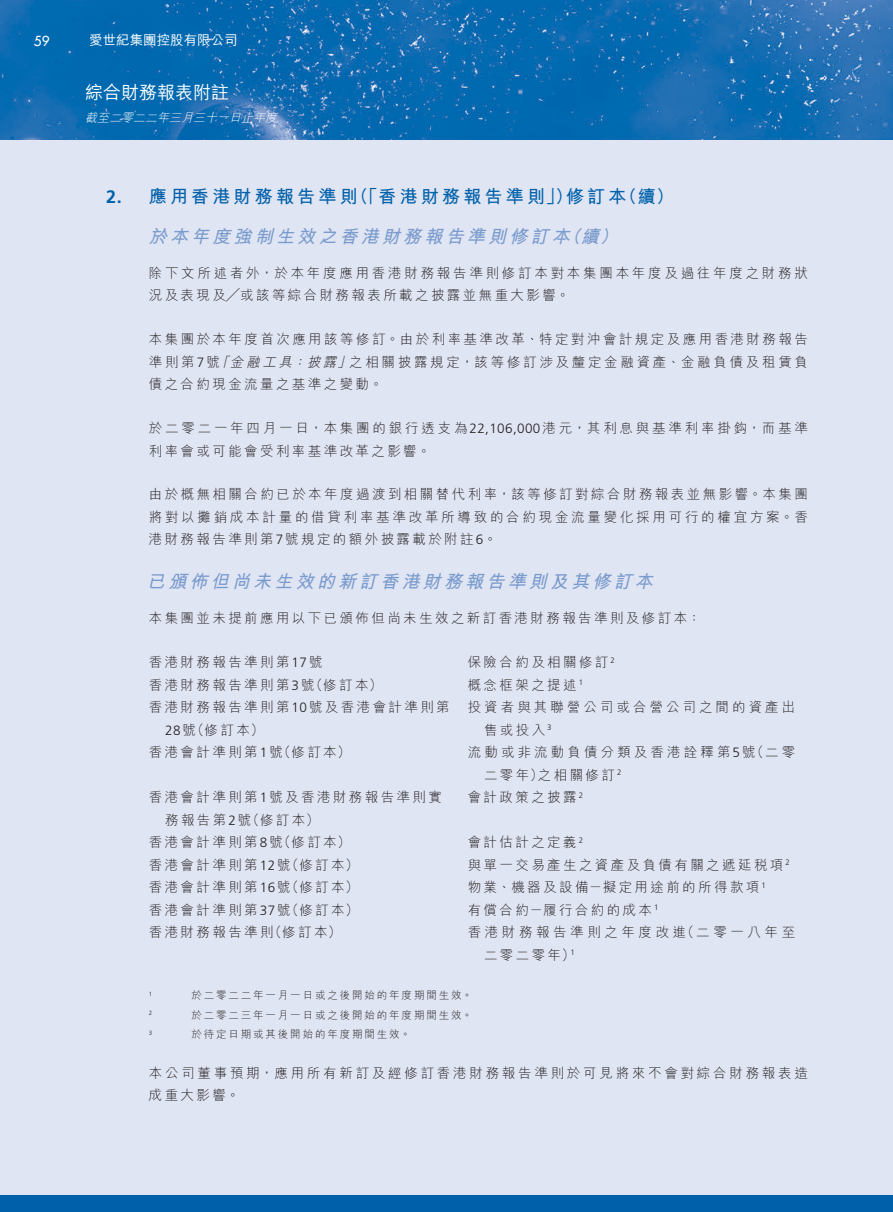
<style>
.page{position:relative;width:893px;height:1212px;background:#fff}
.page>*{position:absolute;margin:0;border:0;box-sizing:border-box;transform-origin:0 0}
._02_Heading_2{font:italic 700 18px "M Hei HK";color:#7a9bcd}
._01_Heading_1{font:700 18px "M Hei HK";letter-spacing:.18em;color:#0060aa}
.t1{font:500 18px "M Hei HK";color:#fff}
._00_Body_text{font:300 13.5px/22.5px "M Hei HK";letter-spacing:.2em;color:#231f20}
._50_Table_Body{font:300 13.5px/22.5px "M Hei HK";letter-spacing:.18em;color:#231f20}
._00_Body_text-2{font:300 13.5px "M Hei HK";letter-spacing:.18em;color:#231f20}
._50_Table_Body-2{font:300 13.5px/22.5px "M Hei HK";letter-spacing:.23em;color:#231f20}
._50_Table_Body-3{font:300 13.5px/22.5px "M Hei HK";letter-spacing:.265em;color:#231f20}
._50_Table_Body-4{font:300 13.5px/22.5px "M Hei HK";letter-spacing:.225em;color:#231f20}
.t2{font:500 13.5px "M Hei HK";color:#fff}
.t3{font:500 13.5px "Futura Std";color:#fff}
.t4{font:italic 300 12px "M Hei HK";color:#fff}
._10_Notes_text{font:300 10.5px "M Hei HK";letter-spacing:.18em;color:#231f20}
._10_Notes_text-2{font:300 6.15px "Frutiger LT Std";color:#231f20}
.s1{font-family:"Frutiger LT Std"}
.s2{font-style:italic}
</style>
<div class="page">
<img style="left:0;top:0;width:893px;height:140px">
<div style="left:0;top:140px;width:893px;height:1072px;background:#e0e5f3"></div>
<div style="left:0;top:1195px;width:893px;height:17px;background:#0060aa"></div>
<p class="t3" style="left:34px;top:33px;width:17px">59</p>
<p class="t2" style="left:89px;top:31px;width:150px">愛世紀集團控股有限公司</p>
<h1 class="t1" style="left:85px;top:79px;width:145px">綜合財務報表附註</h1>
<p class="t4" style="left:85px;top:111px;width:196px">截至二零二二年三月三十一日止年度</p>
<p class="_01_Heading_1" style="left:106px;top:183px;width:569px"><span class="s1">2.</span> 應用香港財務報告準則（「香港財務報告準則」）修訂本（續）</p>
<p class="_02_Heading_2" style="left:149px;top:223px;width:476px">於本年度強制生效之香港財務報告準則修訂本（續）</p>
<p class="_00_Body_text" style="left:149px;top:262px;width:661px">除下文所述者外，於本年度應用香港財務報告準則修訂本對本集團本年度及過往年度之財務狀況及表現及╱或該等綜合財務報表所載之披露並無重大影響。</p>
<p class="_00_Body_text" style="left:149px;top:328px;width:661px;text-align:justify">本集團於本年度首次應用該等修訂。由於利率基準改革、特定對沖會計規定及應用香港財務報告準則第<span class="s1">7</span>號<span class="s2">「金融工具：披露」</span>之相關披露規定，該等修訂涉及釐定金融資產、金融負債及租賃負債之合約現金流量之基準之變動。</p>
<p class="_00_Body_text" style="left:149px;top:417px;width:661px">於二零二一年四月一日，本集團的銀行透支為<span class="s1">22,106,000</span>港元，其利息與基準利率掛鈎，而基準利率會或可能會受利率基準改革之影響。</p>
<p class="_00_Body_text" style="left:149px;top:483px;width:661px;text-align:justify">由於概無相關合約已於本年度過渡到相關替代利率，該等修訂對綜合財務報表並無影響。本集團將對以攤銷成本計量的借貸利率基準改革所導致的合約現金流量變化採用可行的權宜方案。香港財務報告準則第<span class="s1">7</span>號規定的額外披露載於附註<span class="s1">6</span>。</p>
<p class="_02_Heading_2" style="left:147px;top:568px;width:513px">已頒佈但尚未生效的新訂香港財務報告準則及其修訂本</p>
<p class="_00_Body_text-2" style="left:149px;top:611px;width:554px">本集團並未提前應用以下已頒佈但尚未生效之新訂香港財務報告準則及修訂本：</p>
<p class="_50_Table_Body" style="left:149px;top:651px;width:175px">香港財務報告準則第<span class="s1">17</span>號</p>
<p class="_50_Table_Body" style="left:468px;top:651px;width:149px">保險合約及相關修訂<sup>2</sup></p>
<p class="_50_Table_Body" style="left:149px;top:673px;width:235px">香港財務報告準則第<span class="s1">3</span>號（修訂本）</p>
<p class="_50_Table_Body" style="left:468px;top:673px;width:117px">概念框架之提述<sup>1</sup></p>
<p class="_50_Table_Body" style="left:165px;top:696px;width:286px;text-indent:-16px">香港財務報告準則第<span class="s1">10</span>號及香港會計準則第<br><span class="s1">28</span>號（修訂本）</p>
<p class="_50_Table_Body-4" style="left:484px;top:696px;width:313px;text-indent:-16px">投資者與其聯營公司或合營公司之間的資產出售或投入<sup>3</sup></p>
<p class="_50_Table_Body" style="left:149px;top:741px;width:203px">香港會計準則第<span class="s1">1</span>號（修訂本）</p>
<p class="_50_Table_Body-2" style="left:484px;top:741px;width:313px;text-indent:-16px">流動或非流動負債分類及香港詮釋第<span class="s1">5</span>號（二零二零年）之相關修訂<sup>2</sup></p>
<p class="_50_Table_Body" style="left:165px;top:786px;width:278px;text-indent:-16px">香港會計準則第<span class="s1">1</span>號及香港財務報告準則實務報告第<span class="s1">2</span>號（修訂本）</p>
<p class="_50_Table_Body" style="left:468px;top:786px;width:117px">會計政策之披露<sup>2</sup></p>
<p class="_50_Table_Body" style="left:149px;top:831px;width:203px">香港會計準則第<span class="s1">8</span>號（修訂本）</p>
<p class="_50_Table_Body" style="left:468px;top:831px;width:117px">會計估計之定義<sup>2</sup></p>
<p class="_50_Table_Body" style="left:149px;top:853px;width:211px">香港會計準則第<span class="s1">12</span>號（修訂本）</p>
<p class="_50_Table_Body" style="left:468px;top:853px;width:324px">與單一交易產生之資產及負債有關之遞延稅項<sup>2</sup></p>
<p class="_50_Table_Body" style="left:149px;top:876px;width:211px">香港會計準則第<span class="s1">16</span>號（修訂本）</p>
<p class="_50_Table_Body" style="left:468px;top:876px;width:300px">物業、機器及設備－擬定用途前的所得款項<sup>1</sup></p>
<p class="_50_Table_Body" style="left:149px;top:898px;width:211px">香港會計準則第<span class="s1">37</span>號（修訂本）</p>
<p class="_50_Table_Body" style="left:468px;top:898px;width:192px">有償合約－履行合約的成本<sup>1</sup></p>
<p class="_50_Table_Body" style="left:149px;top:921px;width:194px">香港財務報告準則（修訂本）</p>
<p class="_50_Table_Body-3" style="left:484px;top:921px;width:313px;text-indent:-16px">香港財務報告準則之年度改進（二零一八年至二零二零年）<sup>1</sup></p>
<p class="_10_Notes_text-2" style="left:149px;top:990px;width:5px">1</p>
<p class="_10_Notes_text" style="left:191px;top:990px;width:283px">於二零二二年一月一日或之後開始的年度期間生效。</p>
<p class="_10_Notes_text-2" style="left:149px;top:1010px;width:5px">2</p>
<p class="_10_Notes_text" style="left:191px;top:1010px;width:283px">於二零二三年一月一日或之後開始的年度期間生效。</p>
<p class="_10_Notes_text-2" style="left:149px;top:1029px;width:5px">3</p>
<p class="_10_Notes_text" style="left:191px;top:1029px;width:221px">於待定日期或其後開始的年度期間生效。</p>
<p class="_00_Body_text" style="left:149px;top:1061px;width:661px">本公司董事預期，應用所有新訂及經修訂香港財務報告準則於可見將來不會對綜合財務報表造成重大影響。</p>
</div>
